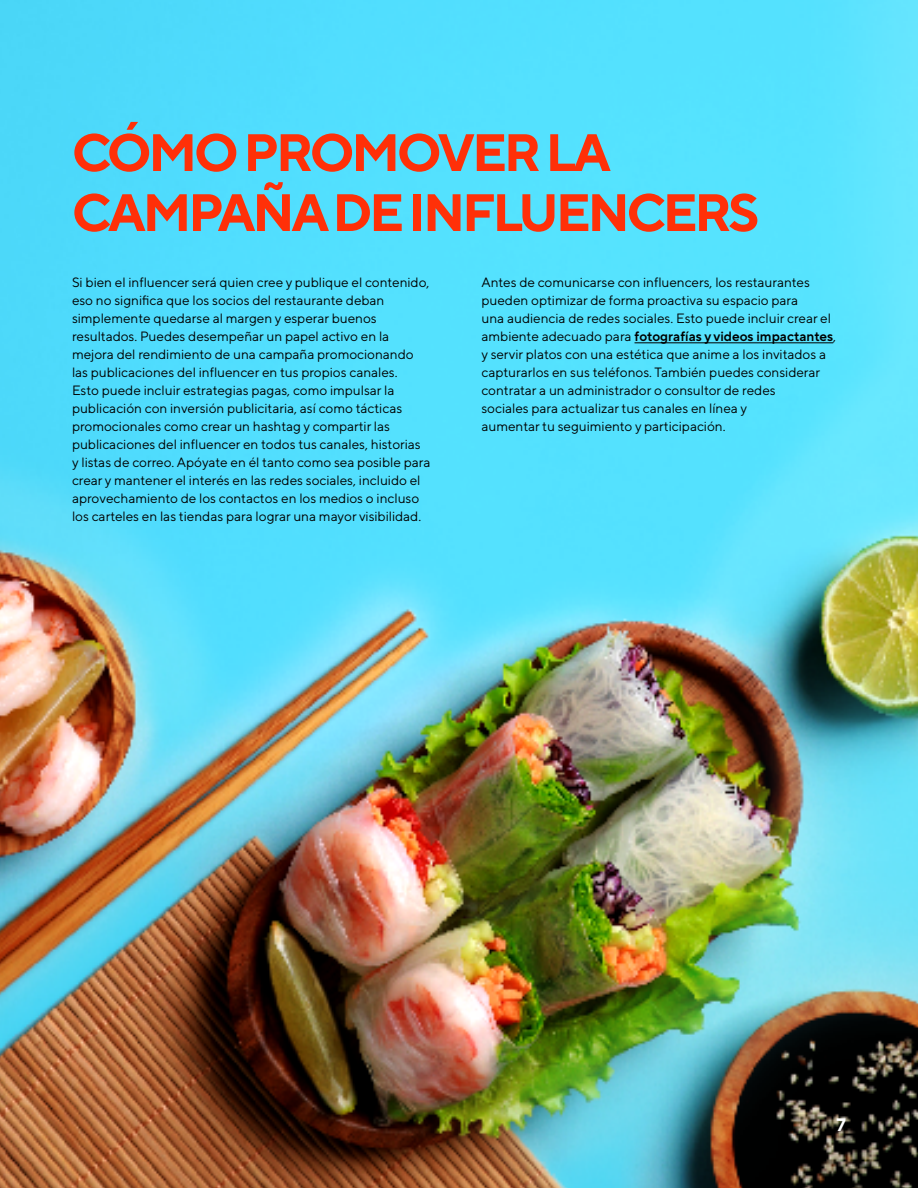
<style>
.page{position:relative;width:918px;height:1188px;background:#fff}
.page>*{position:absolute;margin:0;border:0;box-sizing:border-box;transform-origin:0 0}
.t1{font:700 52.5px/60px "TT Norms Pro";letter-spacing:-.06em;color:#ff3008}
.t2{font:700 18px "TT Norms Pro";color:#fff}
.t3{font:13.5px/18px "TT Norms Pro";color:#000}
.s1{font-weight:600}
</style>
<div class="page">
<img style="left:0;top:0;width:918px;height:1188px">
<hr style="left:635px;top:342px;width:198px;height:1px;background:#000">
<h1 class="t1" style="left:72px;top:119px;width:688px">CÓMO PROMOVER LA<br>CAMPAÑA DE INFLUENCERS</h1>
<p class="t3" style="left:72px;top:273px;width:360px">Si bien el influencer será quien cree y publique el contenido, eso no significa que los socios del restaurante deban simplemente quedarse al margen y esperar buenos resultados. Puedes desempeñar un papel activo en la mejora del rendimiento de una campaña promocionando las publicaciones del influencer en tus propios canales.<br>Esto puede incluir estrategias pagas, como impulsar la publicación con inversión publicitaria, así como tácticas promocionales como crear un hashtag y compartir las publicaciones del influencer en todos tus canales, historias y listas de correo. Apóyate en él tanto como sea posible para crear y mantener el interés en las redes sociales, incluido el aprovechamiento de los contactos en los medios o incluso los carteles en las tiendas para lograr una mayor visibilidad.</p>
<p class="t3" style="left:482px;top:273px;width:356px">Antes de comunicarse con influencers, los restaurantes pueden optimizar de forma proactiva su espacio para<br>una audiencia de redes sociales. Esto puede incluir crear el ambiente adecuado para <span class="s1">fotografías y videos impactantes</span>, y servir platos con una estética que anime a los invitados a capturarlos en sus teléfonos. También puedes considerar contratar a un administrador o consultor de redes<br>sociales para actualizar tus canales en línea y<br>aumentar tu seguimiento y participación.</p>
<h2 class="t2" style="left:837px;top:1112px;width:11px">7</h2>
</div>
